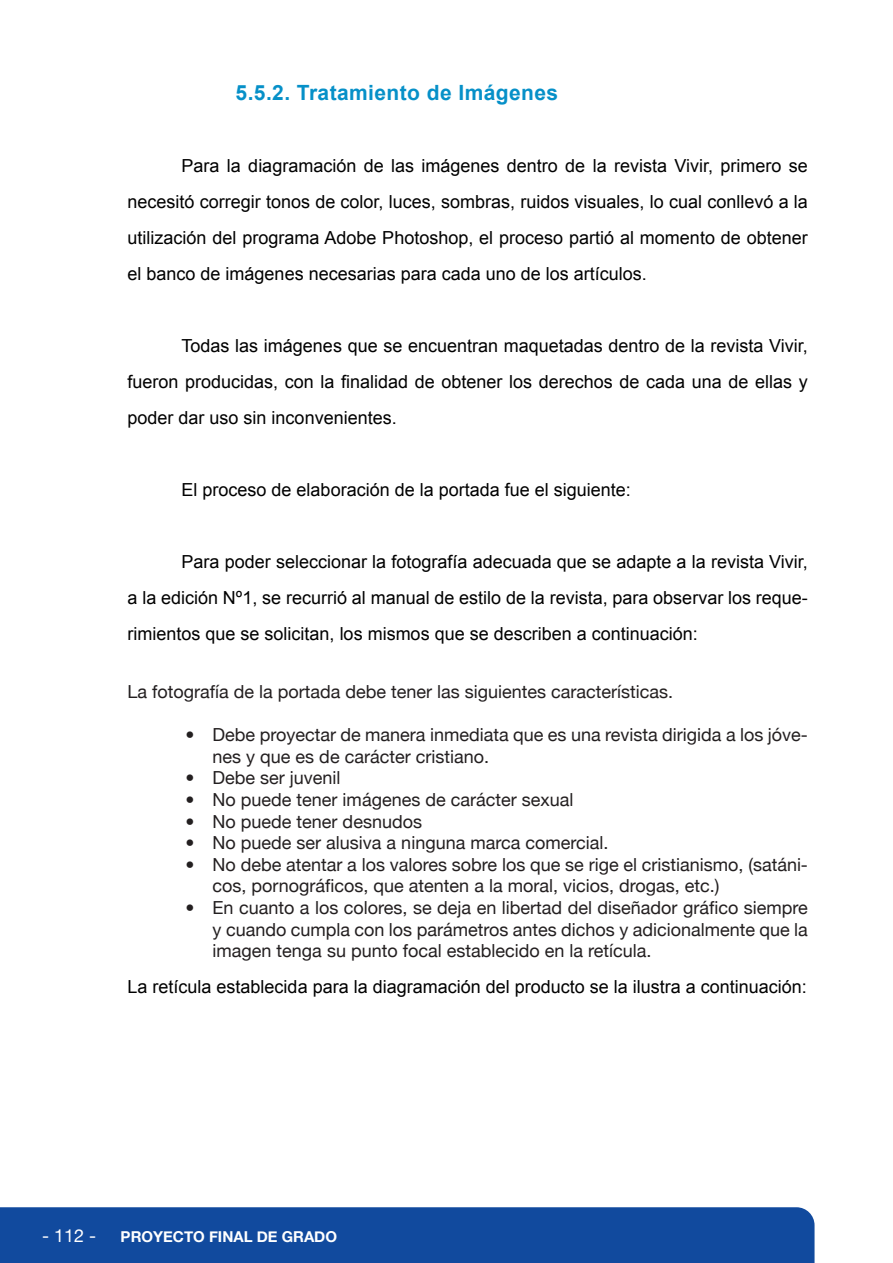
<style>
.page{position:relative;width:893px;height:1263px;background:#fff}
.page>*{position:absolute;margin:0;border:0;box-sizing:border-box;transform-origin:0 0}
.t1{font:700 21px "Arial";letter-spacing:.02em;color:#0690c8}
.t2{font:18px/36px "Arial";color:#000;text-align:justify}
.t3{font:18px/21.6px "Helvetica Neue";color:#231f20}
.t4{font:18px "Helvetica Neue";color:#fff}
.t5{font:700 15px "Helvetica Neue";color:#fff}
</style>
<div class="page">
<div style="left:0;top:1207px;width:814px;height:56px;background:#114a9e"></div>
<p class="t1" style="left:236px;top:79px;width:324px">5.5.2. Tratamiento de Imágenes</p>
<p class="t2" style="left:128px;top:148px;width:682px;text-indent:54px">Para la diagramación de las imágenes dentro de la revista Vivir, primero se necesitó corregir tonos de color, luces, sombras, ruidos visuales, lo cual conllevó a la utilización del programa Adobe Photoshop, el proceso partió al momento de obtener el banco de imágenes necesarias para cada uno de los artículos.</p>
<p class="t2" style="left:128px;top:328px;width:682px;text-indent:54px">Todas las imágenes que se encuentran maquetadas dentro de la revista Vivir, fueron producidas, con la finalidad de obtener los derechos de cada una de ellas y poder dar uso sin inconvenientes.</p>
<p class="t2" style="left:182px;top:472px;width:451px">El proceso de elaboración de la portada fue el siguiente:</p>
<p class="t2" style="left:128px;top:544px;width:682px;text-indent:54px">Para poder seleccionar la fotografía adecuada que se adapte a la revista Vivir, a la edición Nº1, se recurrió al manual de estilo de la revista, para observar los reque&shy;rimientos que se solicitan, los mismos que se describen a continuación:</p>
<p class="t3" style="left:128px;top:679px;width:547px">La fotografía de la portada debe tener las siguientes características.</p>
<p class="t3" style="left:213px;top:723px;width:597px;text-indent:-27px">• Debe proyectar de manera inmediata que es una revista dirigida a los jóve&shy;nes y que es de carácter cristiano.</p>
<p class="t3" style="left:186px;top:766px;width:157px">• Debe ser juvenil</p>
<p class="t3" style="left:186px;top:787px;width:389px">• No puede tener imágenes de carácter sexual</p>
<p class="t3" style="left:186px;top:809px;width:238px">• No puede tener desnudos</p>
<p class="t3" style="left:186px;top:831px;width:424px">• No puede ser alusiva a ninguna marca comercial.</p>
<p class="t3" style="left:213px;top:852px;width:597px;text-indent:-27px">• No debe atentar a los valores sobre los que se rige el cristianismo, (satáni&shy;cos, pornográficos, que atenten a la moral, vicios, drogas, etc.)</p>
<p class="t3" style="left:213px;top:895px;width:597px;text-align:justify;text-indent:-27px">• En cuanto a los colores, se deja en libertad del diseñador gráfico siempre y cuando cumpla con los parámetros antes dichos y adicionalmente que la imagen tenga su punto focal establecido en la retícula.</p>
<p class="t2" style="left:128px;top:969px;width:681px">La retícula establecida para la diagramación del producto se la ilustra a continuación:</p>
<p class="t4" style="left:42px;top:1220px;width:56px">- 112 -</p>
<p class="t5" style="left:121px;top:1223px;width:218px">PROYECTO FINAL DE GRADO</p>
</div>
